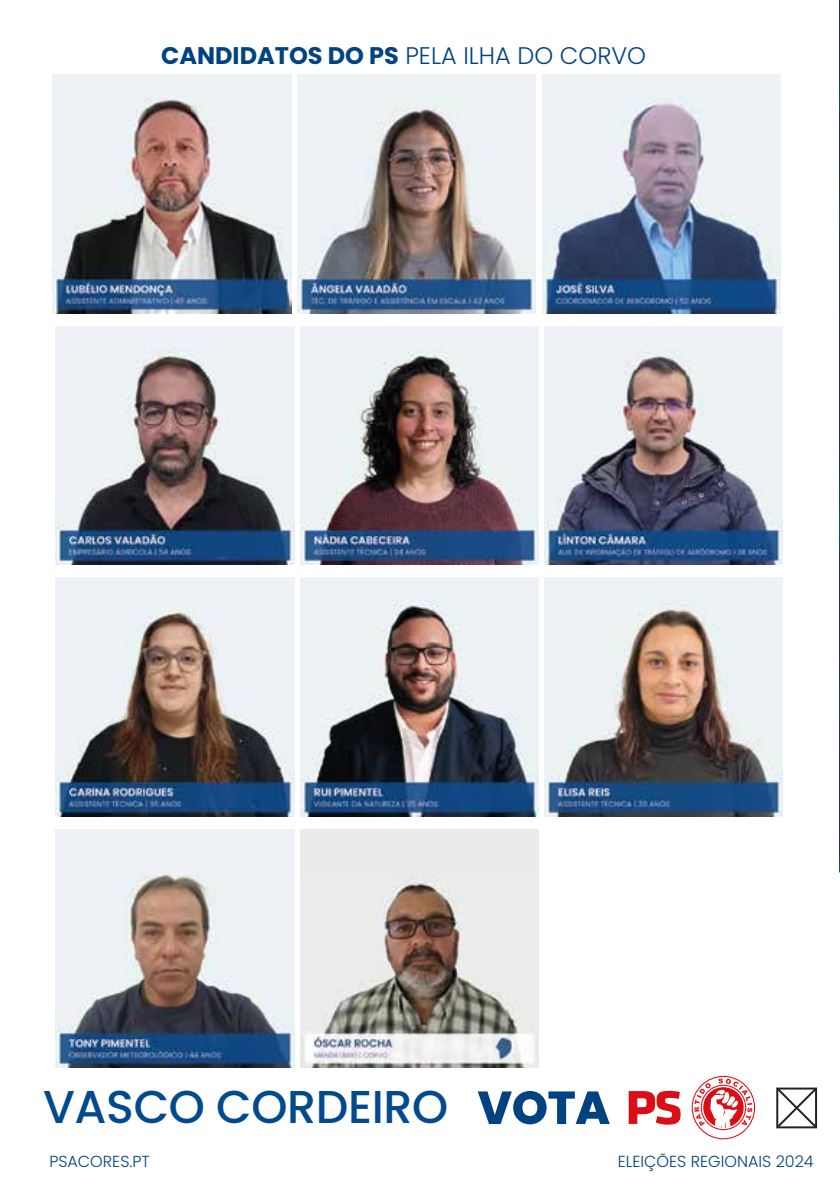
<style>
.page{position:relative;width:840px;height:1191px;background:#fff}
.page>*{position:absolute;margin:0;border:0;box-sizing:border-box;transform-origin:0 0}
.t1{font:500 46px "Poppins";letter-spacing:-.01em;color:#004a8d}
.t2{font:300 24px "Poppins";color:#004380}
.t3{font:300 16px "Poppins";color:#004380}
.s1{font-weight:700}
</style>
<div class="page">
<svg style="left:478px;top:1091px;width:132px;height:33px"></svg>
<svg style="left:776px;top:1087px;width:41px;height:41px"></svg>
<svg style="left:629px;top:1090px;width:52px;height:34px"></svg>
<svg style="left:691px;top:1075px;width:66px;height:65px"></svg>
<img style="left:53px;top:75px;width:238px;height:238px">
<img style="left:297px;top:75px;width:238px;height:238px">
<img style="left:543px;top:75px;width:238px;height:238px">
<img style="left:56px;top:326px;width:238px;height:238px">
<img style="left:300px;top:326px;width:238px;height:238px">
<img style="left:544px;top:326px;width:239px;height:238px">
<img style="left:56px;top:578px;width:238px;height:238px">
<img style="left:300px;top:578px;width:238px;height:238px">
<img style="left:544px;top:578px;width:239px;height:238px">
<img style="left:56px;top:829px;width:238px;height:238px">
<img style="left:300px;top:874px;width:238px;height:193px">
<hr style="left:0;top:0;width:1px;height:51px;background:#004380">
<img style="left:839px;top:0;width:1px;height:75px">
<img style="left:839px;top:75px;width:1px;height:798px">
<div style="left:300px;top:829px;width:238px;height:45px;background:#ebebeb"></div>
<h2 class="t2" style="left:161px;top:41px;width:487px"><span class="s1">CANDIDATOS DO PS</span> PELA ILHA DO CORVO</h2>
<h1 class="t1" style="left:43px;top:1080px;width:407px">VASCO CORDEIRO</h1>
<p class="t3" style="left:49px;top:1151px;width:102px">PSACORES.PT</p>
<p class="t3" style="left:618px;top:1151px;width:197px">ELEIÇÕES REGIONAIS 2024</p>
</div>
